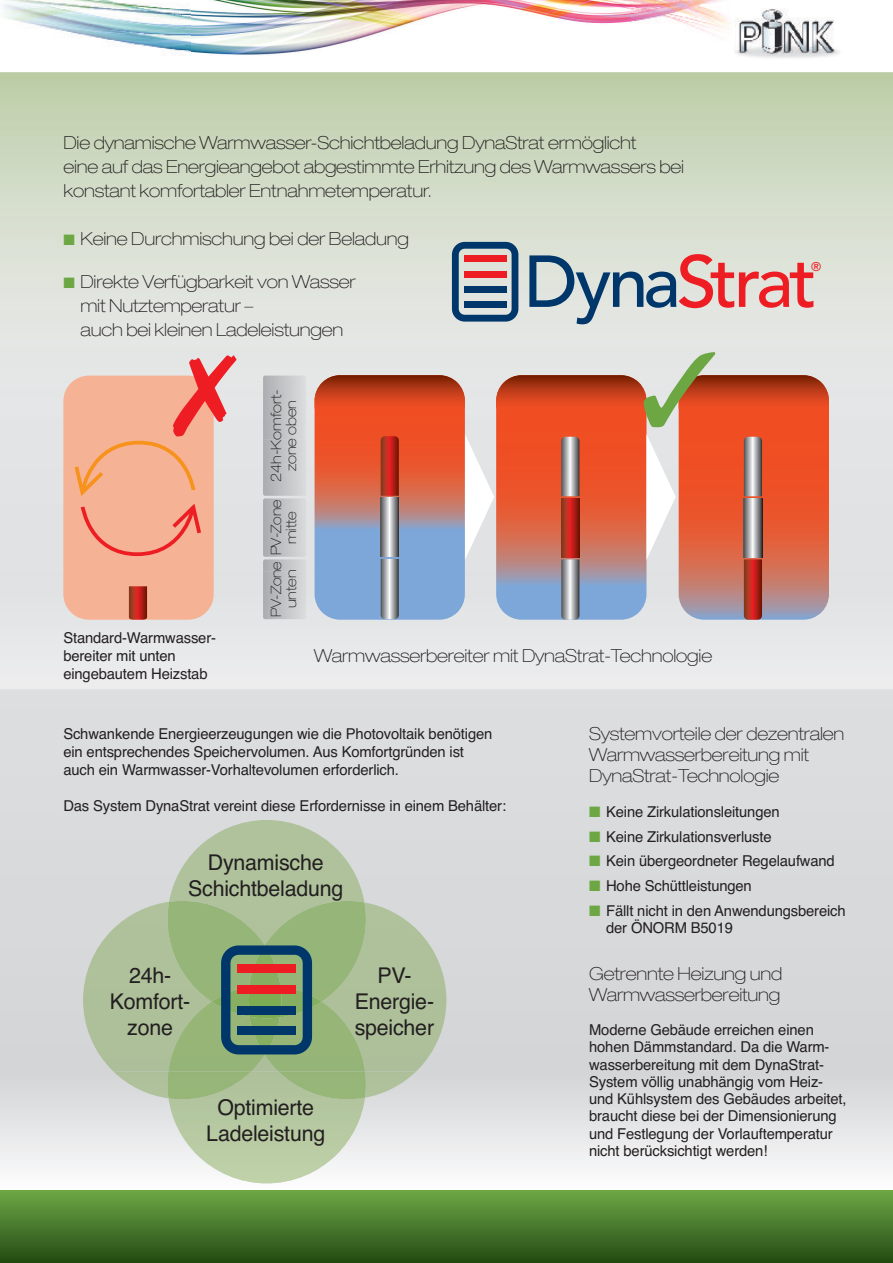
<style>
.page{position:relative;width:893px;height:1263px;background:#fff}
.page>*{position:absolute;margin:0;border:0;box-sizing:border-box;transform-origin:0 0}
.t1{font:500 72.6px "Avenir";letter-spacing:-.055em;color:#ee1d23}
.t2{font:21.75px/26.1px "Helvetica";letter-spacing:-.01em;color:#231f20;text-align:center}
.t3{font:100 expanded 18px/24px "Helvetica Neue";letter-spacing:-.01em;color:#231f20}
.t4{font:15px/17.2px "Helvetica";letter-spacing:-.01em;color:#231f20}
.t5{font:100 expanded 14.25px/15px "Helvetica Neue";color:#231f20;text-align:center}
.t6{font:100 expanded 14.25px/15px "Helvetica Neue";color:#231f20;scale:.95 1}
.t7{font:500 12.6px "Avenir";color:#ee1d23}
.s1{color:#6ca743}
.s2{color:#00376b}
</style>
<div class="page">
<div style="left:0;top:72px;width:893px;height:1119px;background:#dadbdd"></div>
<div style="left:0;top:572px;width:893px;height:117px;background:#e8e9ea"></div>
<img style="left:0;top:1071px;width:893px;height:120px">
<img style="left:191px;top:0;width:439px;height:55px">
<img style="left:630px;top:0;width:100px;height:35px">
<img style="left:2px;top:0;width:189px;height:56px">
<div style="left:0;top:1191px;width:893px;height:72px;background:linear-gradient(to bottom,#6da645,#244c14)"></div>
<img style="left:735px;top:8px;width:105px;height:50px">
<img style="left:0;top:72px;width:893px;height:367px">
<img style="left:169px;top:820px;width:195px;height:81px">
<img style="left:168px;top:901px;width:198px;height:282px">
<img style="left:83px;top:902px;width:129px;height:169px">
<img style="left:114px;top:1071px;width:137px;height:28px">
<img style="left:212px;top:986px;width:9px;height:31px">
<img style="left:322px;top:902px;width:124px;height:169px">
<img style="left:278px;top:1071px;width:138px;height:28px">
<img style="left:312px;top:986px;width:10px;height:31px">
<div style="left:63px;top:376px;width:151px;height:244px;background:#f6b295;border-radius:26px"></div>
<svg style="left:452px;top:242px;width:66px;height:80px"></svg>
<div style="left:464px;top:256px;width:42px;height:6px;background:#ee1d23"></div>
<div style="left:464px;top:301px;width:42px;height:6px;background:#00376b"></div>
<div style="left:464px;top:271px;width:42px;height:6px;background:#ee1d23"></div>
<div style="left:464px;top:286px;width:42px;height:7px;background:#00376b"></div>
<svg style="left:221px;top:945px;width:91px;height:109px"></svg>
<div style="left:237px;top:964px;width:59px;height:9px;background:#ee1d23"></div>
<div style="left:237px;top:1026px;width:59px;height:9px;background:#00376b"></div>
<div style="left:237px;top:985px;width:59px;height:9px;background:#ee1d23"></div>
<div style="left:237px;top:1006px;width:59px;height:9px;background:#00376b"></div>
<svg style="left:129px;top:617px;width:18px;height:3px"></svg>
<img style="left:263px;top:494px;width:34px;height:2px">
<img style="left:263px;top:376px;width:43px;height:2px">
<img style="left:263px;top:559px;width:35px;height:2px">
<img style="left:263px;top:617px;width:43px;height:2px">
<svg style="left:72px;top:355px;width:164px;height:203px"></svg>
<svg style="left:315px;top:352px;width:514px;height:268px"></svg>
<p class="t3" style="left:63px;top:132px;width:622px">Die dynamische Warmwasser-Schichtbeladung DynaStrat ermöglicht<br>eine auf das Energieangebot abgestimmte Erhitzung des Warmwassers bei konstant komfortabler Entnahmetemperatur.</p>
<p class="t3" style="left:63px;top:228px;width:347px"><span class="s1">■</span> Keine Durchmischung bei der Beladung</p>
<p class="t3" style="left:80px;top:272px;width:277px;text-indent:-17px"><span class="s1">■</span> Direkte Verfügbarkeit von Wasser mit Nutztemperatur –<br>auch bei kleinen Ladeleistungen</p>
<h1 class="t1" style="left:524px;top:219px;width:294px"><span class="s2">Dyna</span>Strat</h1>
<p class="t7" style="left:811px;top:256px;width:12px">®</p>
<p class="t5" style="left:270px;top:482px;width:94px;rotate:-90deg">24h-Komfort&shy;zone oben</p>
<p class="t4" style="left:63px;top:628px;width:154px;line-height:18px">Standard-Warmwasser&shy;bereiter mit unten eingebautem Heizstab</p>
<p class="t6" style="left:270px;top:608px;width:116px;text-indent:-8px;rotate:-90deg">PV-Zone PV-Zone unten</p>
<p class="t5" style="left:285px;top:544px;width:35px;rotate:-90deg">mitte</p>
<p class="t3" style="left:314px;top:646px;width:399px">Warmwasserbereiter mit DynaStrat-Technologie</p>
<p class="t4" style="left:63px;top:724px;width:430px;line-height:18px">Schwankende Energieerzeugungen wie die Photovoltaik benötigen ein entsprechendes Speichervolumen. Aus Komfortgrun̈ den ist auch ein Warmwasser-Vorhaltevolumen erforderlich.</p>
<p class="t4" style="left:63px;top:797px;width:444px">Das System DynaStrat vereint diese Erfordernisse in einem Behälter:</p>
<h2 class="t2" style="left:188px;top:849px;width:157px">Dynamische<br>Schichtbeladung</h2>
<h2 class="t2" style="left:110px;top:962px;width:82px">24h-<br>Komfort&shy;zone</h2>
<h2 class="t2" style="left:206px;top:1094px;width:120px">Optimierte<br>Ladeleistung</h2>
<h2 class="t2" style="left:355px;top:962px;width:81px">PV-<br>Energie&shy;speicher</h2>
<p class="t3" style="left:589px;top:725px;width:257px;line-height:21px">Systemvorteile der dezentralen<br>Warmwasserbereitung mit<br>DynaStrat-Technologie</p>
<p class="t4" style="left:589px;top:803px;width:192px"><span class="s1">■</span> Keine Zirkulationsleitungen</p>
<p class="t4" style="left:589px;top:828px;width:184px"><span class="s1">■</span> Keine Zirkulationsverluste</p>
<p class="t4" style="left:589px;top:852px;width:247px"><span class="s1">■</span> Kein übergeordneter Regelaufwand</p>
<p class="t4" style="left:589px;top:877px;width:164px"><span class="s1">■</span> Hohe Schüttleistungen</p>
<p class="t4" style="left:606px;top:902px;width:241px;text-indent:-17px"><span class="s1">■</span> Fällt nicht in den Anwendungsbereich der ÖNORM B5019</p>
<p class="t3" style="left:589px;top:964px;width:195px;line-height:21px">Getrennte Heizung und<br>Warmwasserbereitung</p>
<p class="t4" style="left:589px;top:1021px;width:259px">Moderne Gebäude erreichen einen hohen Dämmstandard. Da die Warm&shy;wasserbereitung mit dem DynaStrat-System völlig unabhängig vom Heiz&shy;und Kuḧ lsystem des Gebäudes arbeitet, braucht diese bei der Dimensionierung und Festlegung der Vorlauftemperatur nicht beruc̈ksichtigt werden!</p>
</div>
